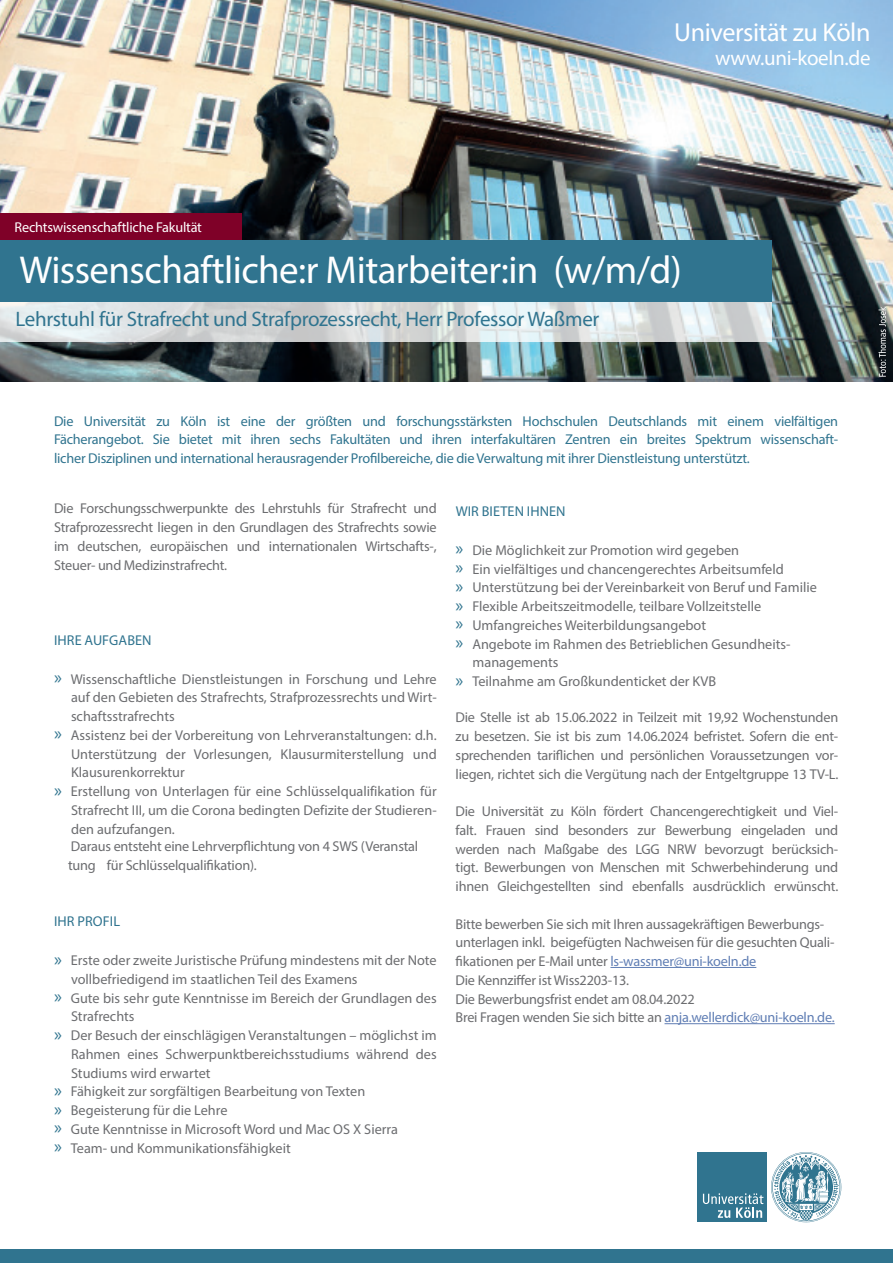
<style>
.page{position:relative;width:893px;height:1263px;background:#fff}
.page>*{position:absolute;margin:0;border:0;box-sizing:border-box;transform-origin:0 0}
.t1{font:39px "Myriad Pro";letter-spacing:-.015em;color:#fff}
.t2{font:26.1px "Myriad Pro";letter-spacing:-.015em;color:#fff}
.t3{font:21px "Myriad Pro";letter-spacing:-.015em;color:#30748f}
.t4{font:21px "Myriad Pro";letter-spacing:-.015em;color:#fff}
.Fließtext{font:14.25px/18.8px "Myriad Pro";color:#6c6d70;text-align:justify}
.t5{font:14.25px/18.8px "Myriad Pro";letter-spacing:-.015em;color:#30748f;text-align:justify}
.t6{font:14.25px "Myriad Pro";letter-spacing:.005em;color:#30748f}
.t7{font:14.25px "Myriad Pro";letter-spacing:-.015em;color:#fff}
.s1{font-size:18.75px;color:#30748f}
.s2{color:#607eb4}
</style>
<div class="page">
<img style="left:0;top:0;width:893px;height:382px">
<div style="left:0;top:1249px;width:893px;height:14px;background:#30748f"></div>
<div style="left:697px;top:1152px;width:70px;height:70px;background:#30748f"></div>
<svg style="left:703px;top:1193px;width:60px;height:25px"></svg>
<svg style="left:771px;top:1152px;width:70px;height:70px"></svg>
<div style="left:0;top:240px;width:771px;height:62px;background:#30748f"></div>
<svg style="left:0;top:302px;width:771px;height:39px;background:#dadedf"></svg>
<hr style="left:610px;top:967px;width:146px;height:1px;background:#607eb4">
<hr style="left:664px;top:1023px;width:171px;height:1px;background:#607eb4">
<div style="left:0;top:213px;width:242px;height:27px;background:#7f0128"></div>
<svg style="left:878px;top:307px;width:8px;height:70px"></svg>
<p class="t7" style="left:15px;top:218px;width:189px">Rechtswissenschaftliche Fakultät</p>
<p class="t2" style="left:674px;top:16px;width:198px">Universität zu Köln</p>
<p class="t4" style="left:715px;top:45px;width:157px">www.uni-koeln.de</p>
<p class="t1" style="left:20px;top:246px;width:664px">Wissenschaftliche:r Mitarbeiter:in (w/m/d)</p>
<p class="t3" style="left:16px;top:306px;width:585px">Lehrstuhl für Strafrecht und Strafprozessrecht, Herr Professor Waßmer</p>
<p class="t5" style="left:54px;top:411px;width:786px">Die Universität zu Köln ist eine der größten und forschungsstärksten Hochschulen Deutschlands mit einem vielfältigen Fächerangebot. Sie bietet mit ihren sechs Fakultäten und ihren interfakultären Zentren ein breites Spektrum wissenschaft&shy;licher Disziplinen und international herausragender Profilbereiche, die die Verwaltung mit ihrer Dienstleistung unterstützt.</p>
<p class="Fließtext" style="left:54px;top:499px;width:384px">Die Forschungsschwerpunkte des Lehrstuhls für Strafrecht und Strafprozessrecht liegen in den Grundlagen des Strafrechts sowie im deutschen, europäischen und internationalen Wirtschafts-, Steuer- und Medizinstrafrecht.</p>
<p class="t6" style="left:54px;top:631px;width:99px">IHRE AUFGABEN</p>
<p class="Fließtext" style="left:71px;top:669px;width:367px;text-indent:-17px"><span class="s1">»</span> Wissenschaftliche Dienstleistungen in Forschung und Lehre auf den Gebieten des Strafrechts, Strafprozessrechts und Wirt&shy;schaftsstrafrechts</p>
<p class="Fließtext" style="left:71px;top:726px;width:367px;text-indent:-17px"><span class="s1">»</span> Assistenz bei der Vorbereitung von Lehrveranstaltungen: d.h.<br>Unterstützung der Vorlesungen, Klausurmiterstellung und Klausurenkorrektur</p>
<p class="Fließtext" style="left:71px;top:782px;width:367px;text-indent:-17px"><span class="s1">»</span> Erstellung von Unterlagen für eine Schlüsselqualifikation für Strafrecht III, um die Corona bedingten Defizite der Studieren&shy;den aufzufangen.</p>
<p class="Fließtext" style="left:71px;top:837px;width:349px">Daraus entsteht eine Lehrverpflichtung von 4 SWS (Veranstal</p>
<p class="Fließtext" style="left:68px;top:855px;width:190px">tung für Schlüsselqualifikation).</p>
<p class="t6" style="left:54px;top:912px;width:67px">IHR PROFIL</p>
<p class="Fließtext" style="left:71px;top:951px;width:367px;text-indent:-17px"><span class="s1">»</span> Erste oder zweite Juristische Prüfung mindestens mit der Note vollbefriedigend im staatlichen Teil des Examens</p>
<p class="Fließtext" style="left:71px;top:988px;width:367px;text-indent:-17px"><span class="s1">»</span> Gute bis sehr gute Kenntnisse im Bereich der Grundlagen des<br>Strafrechts</p>
<p class="Fließtext" style="left:71px;top:1026px;width:367px;text-indent:-17px"><span class="s1">»</span> Der Besuch der einschlägigen Veranstaltungen – möglichst im Rahmen eines Schwerpunktbereichsstudiums während des Studiums wird erwartet</p>
<p class="Fließtext" style="left:54px;top:1082px;width:313px"><span class="s1">»</span> Fähigkeit zur sorgfältigen Bearbeitung von Texten</p>
<p class="Fließtext" style="left:54px;top:1101px;width:175px"><span class="s1">»</span> Begeisterung für die Lehre</p>
<p class="Fließtext" style="left:54px;top:1119px;width:345px"><span class="s1">»</span> Gute Kenntnisse in Microsoft Word und Mac OS X Sierra</p>
<p class="Fließtext" style="left:54px;top:1138px;width:238px"><span class="s1">»</span> Team- und Kommunikationsfähigkeit</p>
<p class="t6" style="left:456px;top:502px;width:111px">WIR BIETEN IHNEN</p>
<p class="Fließtext" style="left:456px;top:541px;width:285px"><span class="s1">»</span> Die Möglichkeit zur Promotion wird gegeben</p>
<p class="Fließtext" style="left:456px;top:559px;width:330px"><span class="s1">»</span> Ein vielfältiges und chancengerechtes Arbeitsumfeld</p>
<p class="Fließtext" style="left:456px;top:578px;width:363px"><span class="s1">»</span> Unterstützung bei der Vereinbarkeit von Beruf und Familie</p>
<p class="Fließtext" style="left:456px;top:597px;width:307px"><span class="s1">»</span> Flexible Arbeitszeitmodelle, teilbare Vollzeitstelle</p>
<p class="Fließtext" style="left:456px;top:616px;width:252px"><span class="s1">»</span> Umfangreiches Weiterbildungsangebot</p>
<p class="Fließtext" style="left:473px;top:634px;width:319px;text-indent:-17px"><span class="s1">»</span> Angebote im Rahmen des Betrieblichen Gesundheits&shy;managements</p>
<p class="Fließtext" style="left:456px;top:672px;width:262px"><span class="s1">»</span> Teilnahme am Großkundenticket der KVB</p>
<p class="Fließtext" style="left:456px;top:708px;width:384px">Die Stelle ist ab 15.06.2022 in Teilzeit mit 19,92 Wochenstunden zu besetzen. Sie ist bis zum 14.06.2024 befristet. Sofern die ent&shy;sprechenden tariflichen und persönlichen Voraussetzungen vor&shy;liegen, richtet sich die Vergütung nach der Entgeltgruppe 13 TV-L.</p>
<p class="Fließtext" style="left:456px;top:802px;width:384px">Die Universität zu Köln fördert Chancengerechtigkeit und Viel&shy;falt. Frauen sind besonders zur Bewerbung eingeladen und werden nach Maßgabe des LGG NRW bevorzugt berücksich&shy;tigt. Bewerbungen von Menschen mit Schwerbehinderung und ihnen Gleichgestellten sind ebenfalls ausdrücklich erwünscht.</p>
<p class="Fließtext" style="left:456px;top:914px;width:380px;text-align:left">Bitte bewerben Sie sich mit Ihren aussagekräftigen Bewerbungs&shy;unterlagen inkl. beigefügten Nachweisen für die gesuchten Quali&shy;fikationen per E-Mail unter <span class="s2">ls-wassmer@uni-koeln.de</span></p>
<p class="Fließtext" style="left:456px;top:970px;width:175px">Die Kennziffer ist Wiss2203-13.</p>
<p class="Fließtext" style="left:456px;top:989px;width:241px">Die Bewerbungsfrist endet am 08.04.2022</p>
<p class="Fließtext" style="left:456px;top:1008px;width:381px">Brei Fragen wenden Sie sich bitte an <span class="s2">anja.wellerdick@uni-koeln.de.</span></p>
</div>
